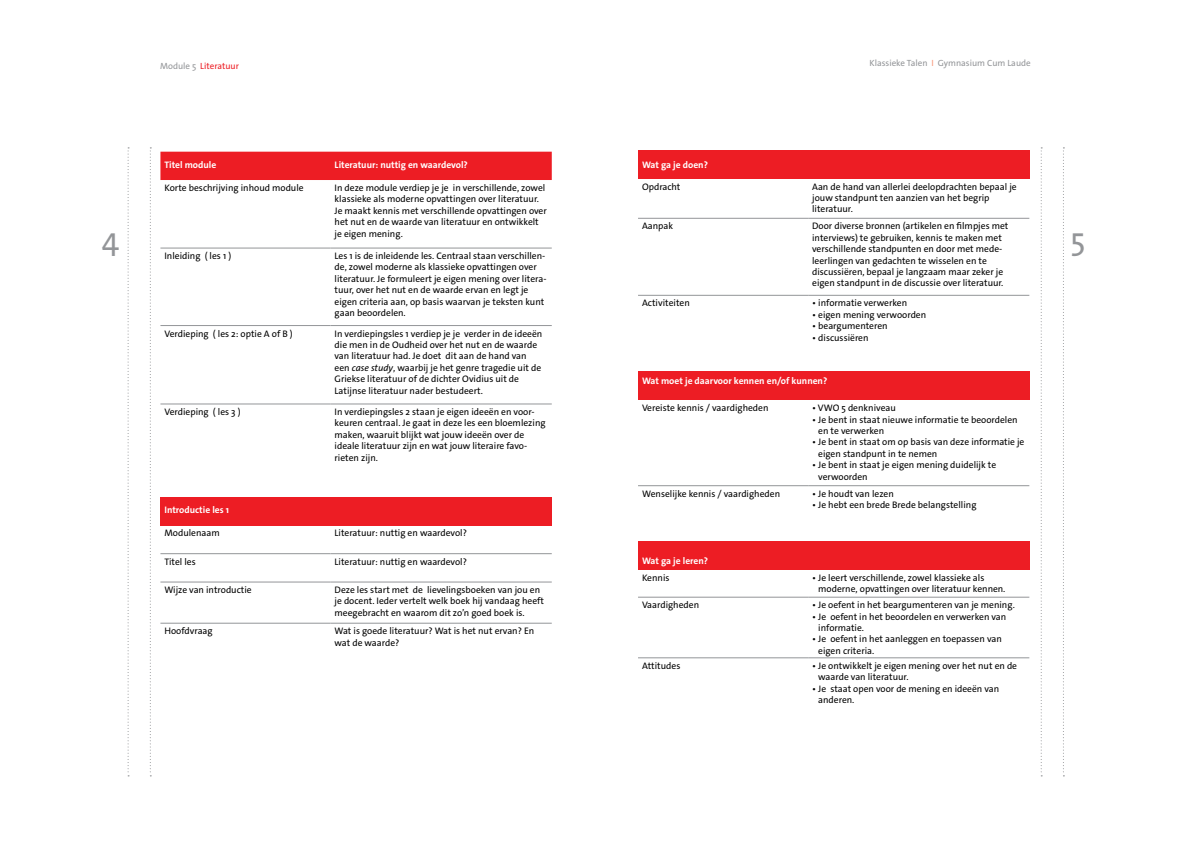
<style>
.page{position:relative;width:1191px;height:842px;background:#fff}
.page>*{position:absolute;margin:0;border:0;box-sizing:border-box;transform-origin:0 0}
.t1{font:32px "The Sans Os F";color:#939598}
.t2{font:9.5px/11.4px "The Sans Os F";color:#000}
.t3{font:700 9.5px "The Sans Os F";color:#fff}
.t4{font:9px "The Sans Os F";color:#939598}
.t5{font:9px "The Sans Os F";color:#ed1d24}
.s1{color:#939598}
.s2{color:#f79679}
.s3{font-style:italic}
</style>
<div class="page">
<svg style="left:150px;top:147px;width:1px;height:629px"></svg>
<svg style="left:128px;top:147px;width:1px;height:629px"></svg>
<svg style="left:1063px;top:147px;width:1px;height:629px"></svg>
<svg style="left:1040px;top:147px;width:2px;height:629px"></svg>
<div style="left:638px;top:150px;width:391px;height:29px;background:#ed1d24"></div>
<hr style="left:638px;top:218px;width:170px;height:1px;background:#939598">
<hr style="left:808px;top:218px;width:221px;height:1px;background:#939598">
<hr style="left:638px;top:295px;width:170px;height:1px;background:#939598">
<hr style="left:808px;top:295px;width:221px;height:1px;background:#939598">
<div style="left:638px;top:372px;width:391px;height:28px;background:#ed1d24"></div>
<hr style="left:638px;top:485px;width:170px;height:1px;background:#939598">
<hr style="left:808px;top:485px;width:221px;height:1px;background:#939598">
<div style="left:638px;top:542px;width:391px;height:28px;background:#ed1d24"></div>
<hr style="left:638px;top:597px;width:170px;height:1px;background:#939598">
<hr style="left:808px;top:597px;width:221px;height:1px;background:#939598">
<hr style="left:638px;top:657px;width:170px;height:1px;background:#939598">
<hr style="left:808px;top:657px;width:221px;height:1px;background:#939598">
<div style="left:160px;top:152px;width:392px;height:28px;background:#ed1d24"></div>
<hr style="left:160px;top:248px;width:170px;height:1px;background:#939598">
<hr style="left:330px;top:248px;width:222px;height:1px;background:#939598">
<hr style="left:160px;top:325px;width:170px;height:1px;background:#939598">
<hr style="left:330px;top:325px;width:222px;height:1px;background:#939598">
<hr style="left:160px;top:404px;width:170px;height:1px;background:#939598">
<hr style="left:330px;top:404px;width:222px;height:1px;background:#939598">
<div style="left:160px;top:497px;width:392px;height:28px;background:#ed1d24"></div>
<hr style="left:160px;top:553px;width:170px;height:1px;background:#939598">
<hr style="left:330px;top:553px;width:222px;height:1px;background:#939598">
<hr style="left:160px;top:582px;width:170px;height:1px;background:#939598">
<hr style="left:330px;top:582px;width:222px;height:1px;background:#939598">
<hr style="left:160px;top:623px;width:170px;height:1px;background:#939598">
<hr style="left:330px;top:623px;width:222px;height:1px;background:#939598">
<p class="t5" style="left:160px;top:60px;width:80px"><span class="s1">Module 5</span> Literatuur</p>
<p class="t4" style="left:869px;top:57px;width:163px">Klassieke Talen <span class="s2">I</span> Gymnasium Cum Laude</p>
<p class="t3" style="left:164px;top:159px;width:53px">Titel module</p>
<p class="t3" style="left:334px;top:159px;width:135px">Literatuur: nuttig en waardevol?</p>
<p class="t2" style="left:164px;top:182px;width:141px">Korte beschrijving inhoud module</p>
<p class="t2" style="left:334px;top:182px;width:214px">In deze module verdiep je je in verschillende, zowel klassieke als moderne opvattingen over literatuur.<br>Je maakt kennis met verschillende opvattingen over het nut en de waarde van literatuur en ontwikkelt je eigen mening.</p>
<p class="t2" style="left:164px;top:250px;width:68px">Inleiding ( les 1 )</p>
<p class="t2" style="left:334px;top:250px;width:213px">Les 1 is de inleidende les. Centraal staan verschillen&shy;de, zowel moderne als klassieke opvattingen over literatuur. Je formuleert je eigen mening over litera&shy;tuur, over het nut en de waarde ervan en legt je eigen criteria aan, op basis waarvan je teksten kunt gaan beoordelen.</p>
<p class="t2" style="left:164px;top:328px;width:130px">Verdieping ( les 2: optie A of B )</p>
<p class="t2" style="left:334px;top:328px;width:209px">In verdiepingsles 1 verdiep je je verder in de ideeën die men in de Oudheid over het nut en de waarde van literatuur had. Je doet dit aan de hand van een <span class="s3">case study</span>, waarbij je het genre tragedie uit de Griekse literatuur of de dichter Ovidius uit de Latijnse literatuur nader bestudeert.</p>
<p class="t2" style="left:164px;top:406px;width:78px">Verdieping ( les 3 )</p>
<p class="t2" style="left:334px;top:406px;width:212px">In verdiepingsles 2 staan je eigen ideeën en voor&shy;keuren centraal. Je gaat in deze les een bloemlezing maken, waaruit blijkt wat jouw ideeën over de ideale literatuur zijn en wat jouw literaire favo&shy;rieten zijn.</p>
<p class="t3" style="left:642px;top:159px;width:67px">Wat ga je doen?</p>
<p class="t2" style="left:642px;top:181px;width:40px">Opdracht</p>
<p class="t2" style="left:812px;top:181px;width:206px">Aan de hand van allerlei deelopdrachten bepaal je jouw standpunt ten aanzien van het begrip literatuur.</p>
<p class="t2" style="left:642px;top:220px;width:33px">Aanpak</p>
<p class="t2" style="left:812px;top:220px;width:198px">Door diverse bronnen (artikelen en filmpjes met interviews) te gebruiken, kennis te maken met verschillende standpunten en door met mede&shy;leerlingen van gedachten te wisselen en te discussiëren, bepaal je langzaam maar zeker je eigen standpunt in de discussie over literatuur.</p>
<p class="t2" style="left:642px;top:297px;width:49px">Activiteiten</p>
<p class="t2" style="left:812px;top:297px;width:96px">• informatie verwerken</p>
<p class="t2" style="left:812px;top:309px;width:116px">• eigen mening verwoorden</p>
<p class="t2" style="left:812px;top:320px;width:77px">• beargumenteren</p>
<p class="t2" style="left:812px;top:332px;width:58px">• discussiëren</p>
<p class="t3" style="left:642px;top:375px;width:187px">Wat moet je daarvoor kennen en/of kunnen?</p>
<p class="t2" style="left:642px;top:402px;width:128px">Vereiste kennis / vaardigheden</p>
<p class="t2" style="left:812px;top:402px;width:85px">• VWO 5 denkniveau</p>
<p class="t2" style="left:818px;top:414px;width:201px;text-indent:-6px">• Je bent in staat nieuwe informatie te beoordelen en te verwerken</p>
<p class="t2" style="left:818px;top:436px;width:208px;text-indent:-6px">• Je bent in staat om op basis van deze informatie je eigen standpunt in te nemen</p>
<p class="t2" style="left:818px;top:459px;width:179px;text-indent:-6px">• Je bent in staat je eigen mening duidelijk te verwoorden</p>
<p class="t2" style="left:642px;top:488px;width:140px">Wenselijke kennis / vaardigheden</p>
<p class="t2" style="left:812px;top:488px;width:83px">• Je houdt van lezen</p>
<p class="t2" style="left:812px;top:499px;width:166px">• Je hebt een brede Brede belangstelling</p>
<h1 class="t1" style="left:102px;top:219px;width:19px">4</h1>
<h1 class="t1" style="left:1070px;top:219px;width:16px">5</h1>
<p class="t3" style="left:164px;top:504px;width:66px">Introductie les 1</p>
<p class="t2" style="left:164px;top:527px;width:57px">Modulenaam</p>
<p class="t2" style="left:334px;top:527px;width:134px">Literatuur: nuttig en waardevol?</p>
<p class="t2" style="left:164px;top:556px;width:33px">Titel les</p>
<p class="t2" style="left:334px;top:556px;width:134px">Literatuur: nuttig en waardevol?</p>
<p class="t2" style="left:164px;top:584px;width:89px">Wijze van introductie</p>
<p class="t2" style="left:334px;top:584px;width:211px">Deze les start met de lievelingsboeken van jou en je docent. Ieder vertelt welk boek hij vandaag heeft meegebracht en waarom dit zo’n goed boek is.</p>
<p class="t2" style="left:164px;top:625px;width:50px">Hoofdvraag</p>
<p class="t2" style="left:334px;top:625px;width:201px">Wat is goede literatuur? Wat is het nut ervan? En wat de waarde?</p>
<p class="t3" style="left:642px;top:555px;width:68px">Wat ga je leren?</p>
<p class="t2" style="left:642px;top:572px;width:29px">Kennis</p>
<p class="t2" style="left:818px;top:572px;width:189px;text-indent:-6px">• Je leert verschillende, zowel klassieke als moderne, opvattingen over literatuur kennen.</p>
<p class="t2" style="left:642px;top:599px;width:59px">Vaardigheden</p>
<p class="t2" style="left:812px;top:599px;width:204px">• Je oefent in het beargumenteren van je mening.</p>
<p class="t2" style="left:818px;top:611px;width:190px;text-indent:-6px">• Je oefent in het beoordelen en verwerken van informatie.</p>
<p class="t2" style="left:818px;top:634px;width:185px;text-indent:-6px">• Je oefent in het aanleggen en toepassen van eigen criteria.</p>
<p class="t2" style="left:642px;top:660px;width:40px">Attitudes</p>
<p class="t2" style="left:818px;top:660px;width:200px;text-indent:-6px">• Je ontwikkelt je eigen mening over het nut en de waarde van literatuur.</p>
<p class="t2" style="left:818px;top:683px;width:182px;text-indent:-6px">• Je staat open voor de mening en ideeën van anderen.</p>
</div>
